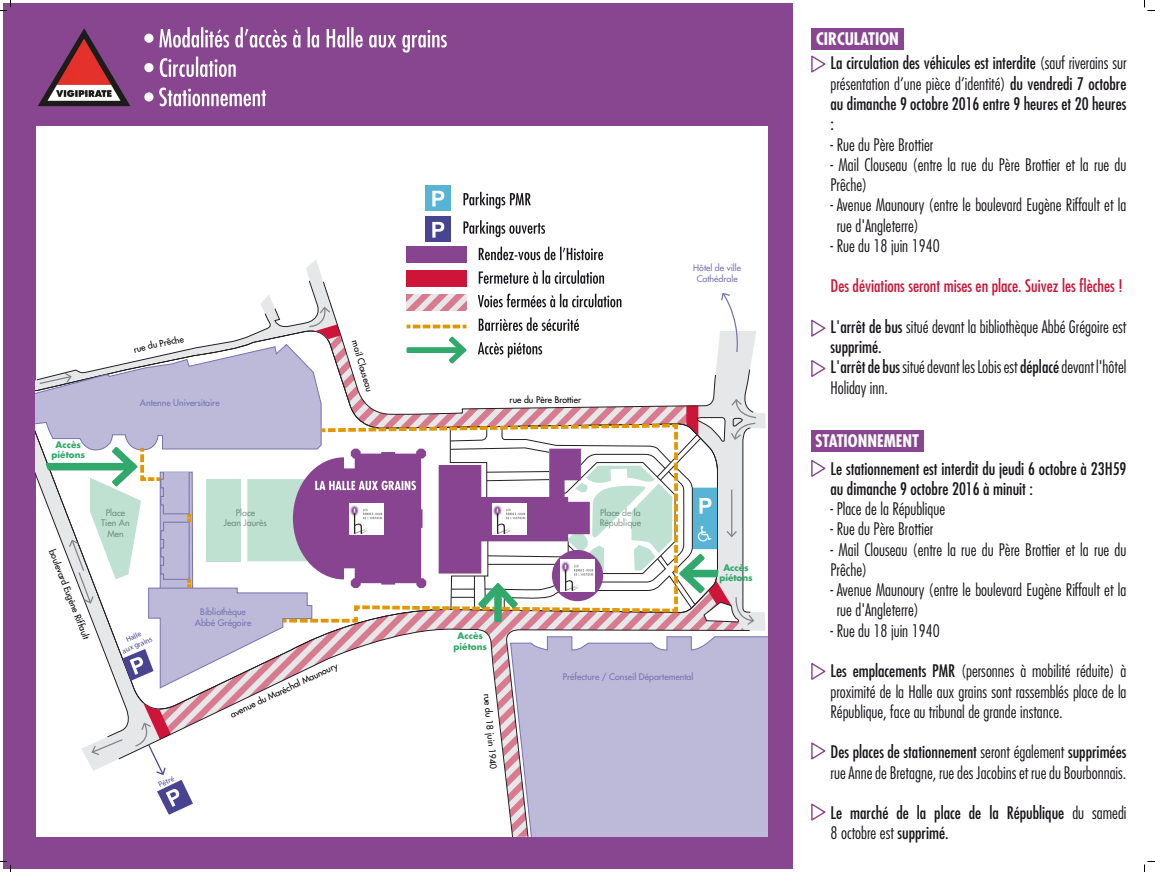
<style>
.page{position:relative;width:1155px;height:872px;background:#fff}
.page>*{position:absolute;margin:0;border:0;box-sizing:border-box;transform-origin:0 0}
.t1{font:300 condensed 16.85px/20.2px "Futura";color:#1a171c}
.t2{font:condensed 16.85px/20.2px "Futura";color:#1a171c}
.t3{font:condensed 16.85px "Futura";color:#ce1538}
.t4{font:700 condensed 16.85px "Futura";color:#fff}
.t5{font:8.85px "Futura";color:#010000}
.t6{font:8.85px/10.6px "Futura";color:#7474b0;text-align:center}
.t7{font:8.85px/10.6px "Futura";color:rgb(18 59 37/.5);text-align:center}
.t8{font:700 8.85px/10.6px "Futura";color:#31a96c;text-align:center}
.t9{font:7.55px/9.1px "Myriad Pro";color:#494492;text-align:center}
.s1{font-weight:300}
.s2{font-weight:400}
</style>
<div class="page">
<div style="left:3px;top:3px;width:790px;height:865px;background:#884691"></div>
<div style="left:36px;top:126px;width:731px;height:710px;background:#fff"></div>
<div style="left:406px;top:246px;width:60px;height:17px;background:#884490"></div>
<div style="left:425px;top:216px;width:26px;height:26px;background:#494492"></div>
<svg style="left:432px;top:222px;width:12px;height:15px"></svg>
<div style="left:425px;top:185px;width:26px;height:26px;background:#58b4d5"></div>
<svg style="left:432px;top:191px;width:12px;height:15px"></svg>
<div style="left:510px;top:636px;width:257px;height:200px;background:#bcb9d9"></div>
<svg style="left:479px;top:246px;width:124px;height:14px"></svg>
<svg style="left:463px;top:220px;width:82px;height:17px"></svg>
<svg style="left:463px;top:192px;width:68px;height:17px"></svg>
<svg style="left:36px;top:270px;width:721px;height:544px"></svg>
<svg style="left:144px;top:27px;width:303px;height:50px"></svg>
<svg style="left:144px;top:87px;width:122px;height:19px"></svg>
<img style="left:38px;top:28px;width:92px;height:78px">
<svg style="left:811px;top:55px;width:15px;height:18px"></svg>
<svg style="left:811px;top:319px;width:15px;height:18px"></svg>
<svg style="left:811px;top:360px;width:15px;height:17px"></svg>
<svg style="left:811px;top:460px;width:15px;height:17px"></svg>
<svg style="left:811px;top:663px;width:15px;height:17px"></svg>
<svg style="left:811px;top:742px;width:15px;height:18px"></svg>
<svg style="left:811px;top:803px;width:15px;height:18px"></svg>
<div style="left:812px;top:29px;width:92px;height:21px;background:#884691"></div>
<div style="left:812px;top:430px;width:112px;height:21px;background:#884691"></div>
<svg style="left:0;top:0;width:11px;height:11px"></svg>
<svg style="left:0;top:861px;width:11px;height:10px"></svg>
<svg style="left:1144px;top:0;width:11px;height:11px"></svg>
<svg style="left:1144px;top:861px;width:11px;height:10px"></svg>
<p class="t8" style="left:52px;top:439px;width:35px">Accès piétons</p>
<p class="t5" style="left:133px;top:344px;width:53px;rotate:-12deg">rue du Prêche</p>
<p class="t6" style="left:140px;top:397px;width:81px">Antenne Universitaire</p>
<p class="t5" style="left:360px;top:339px;width:54px;rotate:73deg">mail Clouseau</p>
<p class="t5" style="left:57px;top:547px;width:97px;rotate:69deg">boulevard Eugène Riffault</p>
<p class="t7" style="left:101px;top:507px;width:30px">Place<br>Tien An<br>Men</p>
<p class="t9" style="left:117px;top:638px;width:34px;rotate:-24deg">Halle<br>aux grains</p>
<p class="t7" style="left:224px;top:507px;width:45px">Place<br>Jean Jaurès</p>
<p class="t6" style="left:195px;top:606px;width:58px">Bibliothèque<br>Abbé Grégoire</p>
<p class="t5" style="left:228px;top:709px;width:119px;rotate:-25deg">avenue du Maréchal Maunoury</p>
<p class="t9" style="left:157px;top:780px;width:18px;rotate:-24deg">Pétré</p>
<p class="t6" style="left:693px;top:263px;width:49px">Hôtel de ville<br>Cathédrale</p>
<p class="t5" style="left:509px;top:394px;width:73px;rotate:-1deg">rue du Père Brottier</p>
<p class="t8" style="left:454px;top:630px;width:35px">Accès piétons</p>
<p class="t5" style="left:493px;top:692px;width:77px;rotate:85deg">rue du 18 juin 1940</p>
<p class="t7" style="left:600px;top:507px;width:43px;text-align:left">Place de la<br>République</p>
<p class="t8" style="left:719px;top:562px;width:35px">Accès piétons</p>
<p class="t6" style="left:563px;top:671px;width:132px">Préfecture / Conseil Départemental</p>
<p class="t4" style="left:816px;top:29px;width:84px">CIRCULATION</p>
<p class="t2" style="left:830px;top:53px;width:297px;text-align:justify">La circulation des véhicules est interdite <span class="s1">(sauf riverains sur présentation d’une pièce d’identité)</span> du vendredi 7 octobre au dimanche 9 octobre 2016 entre 9 heures et 20 heures :</p>
<p class="t1" style="left:830px;top:134px;width:104px">- Rue du Père Brottier</p>
<p class="t1" style="left:830px;top:154px;width:297px">- Mail Clouseau (entre la rue du Père Brottier et la rue du<br>Prêche)</p>
<p class="t1" style="left:837px;top:195px;width:291px;text-indent:-6px">- Avenue Maunoury (entre le boulevard Eugène Riffault et la rue d'Angleterre)</p>
<p class="t1" style="left:830px;top:235px;width:111px">- Rue du 18 juin 1940</p>
<p class="t3" style="left:830px;top:276px;width:293px">Des déviations seront mises en place. Suivez les flèches !</p>
<p class="t1" style="left:830px;top:316px;width:297px"><span class="s2">L'arrêt de bus</span> situé devant la bibliothèque Abbé Grégoire est <span class="s2">supprimé.<br>L'arrêt de bus</span> situé devant les Lobis est <span class="s2">déplacé</span> devant l'hôtel Holiday inn.</p>
<p class="t4" style="left:815px;top:430px;width:105px">STATIONNEMENT</p>
<p class="t2" style="left:830px;top:458px;width:297px">Le stationnement est interdit du jeudi 6 octobre à 23H59 au dimanche 9 octobre 2016 à minuit :</p>
<p class="t1" style="left:830px;top:498px;width:116px">- Place de la République</p>
<p class="t1" style="left:830px;top:519px;width:104px">- Rue du Père Brottier</p>
<p class="t1" style="left:830px;top:539px;width:297px">- Mail Clouseau (entre la rue du Père Brottier et la rue du<br>Prêche)</p>
<p class="t1" style="left:837px;top:579px;width:291px;text-indent:-6px">- Avenue Maunoury (entre le boulevard Eugène Riffault et la rue d'Angleterre)</p>
<p class="t1" style="left:830px;top:620px;width:111px">- Rue du 18 juin 1940</p>
<p class="t1" style="left:830px;top:660px;width:297px;text-align:justify"><span class="s2">Les emplacements PMR</span> (personnes à mobilité réduite) à proximité de la Halle aux grains sont rassemblés place de la République, face au tribunal de grande instance.</p>
<p class="t1" style="left:830px;top:741px;width:297px"><span class="s2">Des places de stationnement</span> seront également <span class="s2">supprimées </span>rue Anne de Bretagne, rue des Jacobins et rue du Bourbonnais.</p>
<p class="t2" style="left:830px;top:802px;width:297px">Le marché de la place de la République <span class="s1">du samedi<br>8 octobre est</span> supprimé.</p>
</div>
